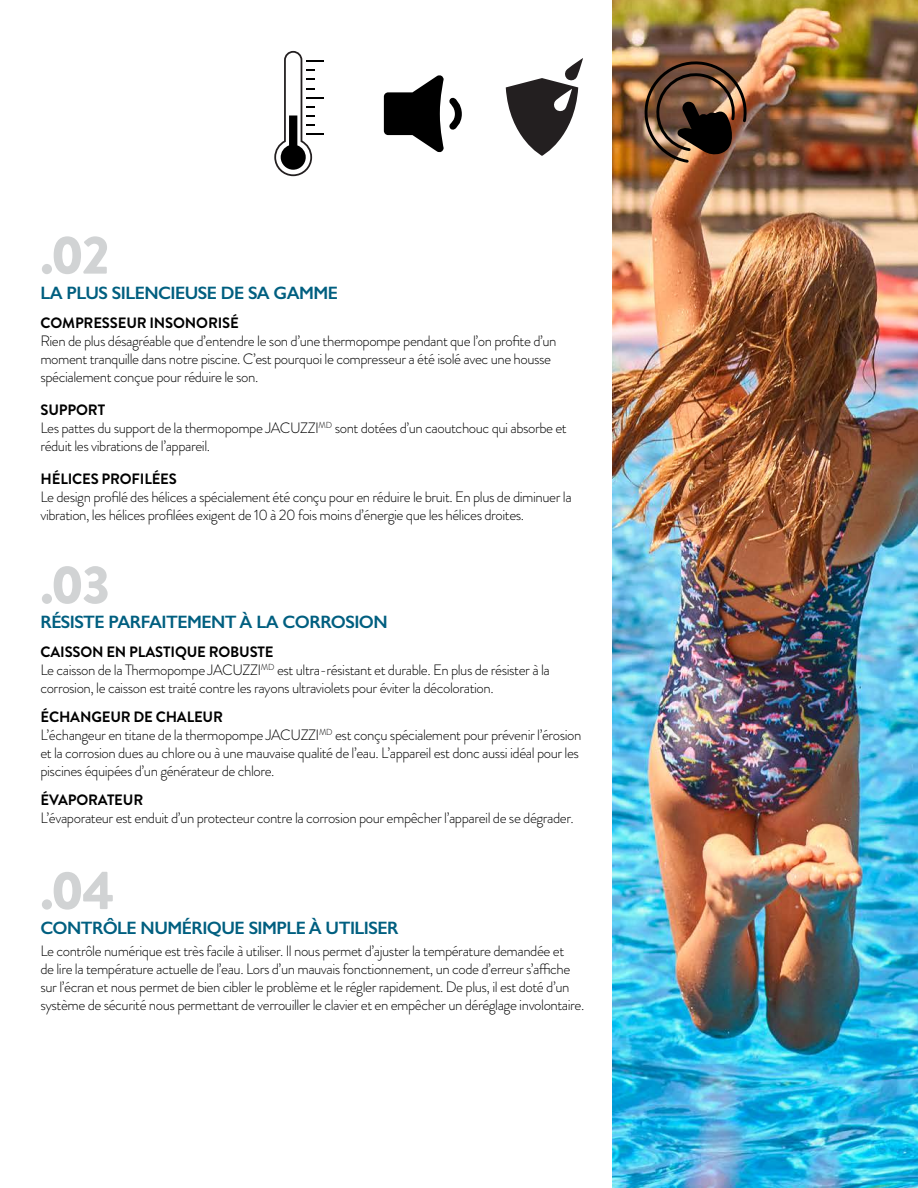
<style>
.page{position:relative;width:918px;height:1188px;background:#fff}
.page>*{position:absolute;margin:0;border:0;box-sizing:border-box;transform-origin:0 0}
.t1{font:900 54px "Brandon Grotesque";color:#d1d3d4}
.t2{font:600 18px "Gill Sans";letter-spacing:-.03em;color:#005f80}
.t3{font:300 15px/18px "Brandon Grotesque";letter-spacing:-.03em;color:#000}
.t4{font:700 15px "Brandon Grotesque";letter-spacing:-.01em;color:#000}
.s1{font-weight:700}
</style>
<div class="page">
<img style="left:612px;top:0;width:306px;height:1188px">
<img style="left:642px;top:59px;width:107px;height:106px">
<svg style="left:506px;top:58px;width:77px;height:98px"></svg>
<svg style="left:384px;top:75px;width:78px;height:77px"></svg>
<svg style="left:274px;top:50px;width:49px;height:127px"></svg>
<h1 class="t1" style="left:40px;top:217px;width:71px">.02</h1>
<p class="t2" style="left:40px;top:282px;width:299px">LA PLUS SILENCIEUSE DE SA GAMME</p>
<p class="t4" style="left:41px;top:312px;width:200px">COMPRESSEUR INSONORISÉ</p>
<p class="t3" style="left:40px;top:331px;width:518px">Rien de plus désagréable que d’entendre le son d’une thermopompe pendant que l’on profite d’un moment tranquille dans notre piscine. C’est pourquoi le compresseur a été isolé avec une housse spécialement conçue pour réduire le son.</p>
<p class="t3" style="left:40px;top:401px;width:528px"><span class="s1">SUPPORT<br></span>Les pattes du support de la thermopompe JACUZZI<sup>MD</sup> sont dotées d’un caoutchouc qui absorbe et réduit les vibrations de l’appareil.</p>
<p class="t4" style="left:41px;top:468px;width:138px">HÉLICES PROFILÉES</p>
<p class="t3" style="left:40px;top:488px;width:533px">Le design profilé des hélices a spécialement été conçu pour en réduire le bruit. En plus de diminuer la vibration, les hélices profilées exigent de 10 à 20 fois moins d’énergie que les hélices droites.</p>
<h1 class="t1" style="left:40px;top:547px;width:71px">.03</h1>
<p class="t2" style="left:40px;top:611px;width:349px">RÉSISTE PARFAITEMENT À LA CORROSION</p>
<p class="t3" style="left:40px;top:643px;width:511px"><span class="s1">CAISSON EN PLASTIQUE ROBUSTE<br></span>Le caisson de la Thermopompe JACUZZI<sup>MD</sup> est ultra-résistant et durable. En plus de résister à la corrosion, le caisson est traité contre les rayons ultraviolets pour éviter la décoloration.</p>
<p class="t3" style="left:40px;top:708px;width:543px"><span class="s1">ÉCHANGEUR DE CHALEUR<br></span>L’échangeur en titane de la thermopompe JACUZZI<sup>MD</sup> est conçu spécialement pour prévenir l’érosion et la corrosion dues au chlore ou à une mauvaise qualité de l’eau. L’appareil est donc aussi idéal pour les piscines équipées d’un générateur de chlore.</p>
<p class="t4" style="left:41px;top:789px;width:104px">ÉVAPORATEUR</p>
<p class="t3" style="left:40px;top:809px;width:535px">L’évaporateur est enduit d’un protecteur contre la corrosion pour empêcher l’appareil de se dégrader.</p>
<h1 class="t1" style="left:40px;top:852px;width:76px">.04</h1>
<p class="t2" style="left:40px;top:917px;width:360px">CONTRÔLE NUMÉRIQUE SIMPLE À UTILISER</p>
<p class="t3" style="left:40px;top:942px;width:545px">Le contrôle numérique est très facile à utiliser. Il nous permet d’ajuster la température demandée et<br>de lire la température actuelle de l’eau. Lors d’un mauvais fonctionnement, un code d’erreur s’affiche sur l’écran et nous permet de bien cibler le problème et le régler rapidement. De plus, il est doté d’un système de sécurité nous permettant de verrouiller le clavier et en empêcher un déréglage involontaire.</p>
</div>
